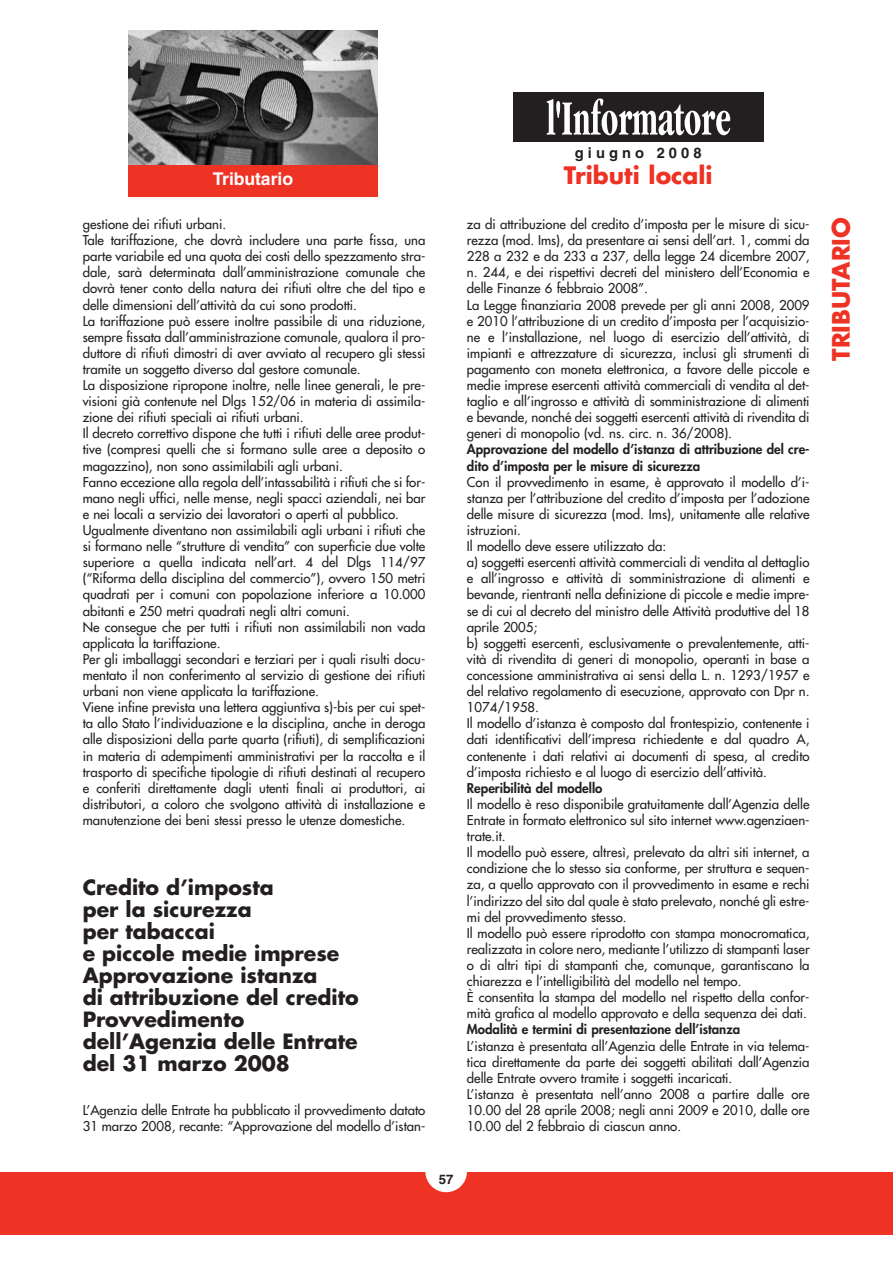
<style>
.page{position:relative;width:893px;height:1263px;background:#fff}
.page>*{position:absolute;margin:0;border:0;box-sizing:border-box;transform-origin:0 0}
.t1{font:700 23.4px "Futura";color:#ee3224}
.t2{font:700 20.55px/21.9px "Futura";color:#231f20}
.t3{font:700 17.55px "Helvetica";color:#fff}
.t4{font:700 14.7px "Helvetica";letter-spacing:.28em;color:#231f20}
.t5{font:13.2px/16px "Futura";color:#231f20}
.t6{font:800 13.2px/16px "Futura";color:#231f20}
.t7{font:700 13.2px "Helvetica";color:#231f20}
</style>
<div class="page">
<div style="left:0;top:1172px;width:892px;height:62px;background:#ee3224"></div>
<div style="left:128px;top:165px;width:249px;height:32px;background:#ee3224"></div>
<img style="left:128px;top:30px;width:249px;height:135px">
<div style="left:425px;top:1151px;width:42px;height:41px;background:#fff;border-radius:50%"></div>
<div style="left:513px;top:93px;width:250px;height:49px;background:#231f20"></div>
<svg style="left:546px;top:98px;width:184px;height:37px"></svg>
<h3 class="t3" style="left:213px;top:173px;width:82px">Tributario</h3>
<p class="t5" style="left:83px;top:217px;width:344px">gestione dei rifiuti urbani.<br>Tale tariffazione, che dovrà includere una parte fissa, una parte variabile ed una quota dei costi dello spezzamento stra&shy;dale, sarà determinata dall’amministrazione comunale che dovrà tener conto della natura dei rifiuti oltre che del tipo e delle dimensioni dell’attività da cui sono prodotti.<br>La tariffazione può essere inoltre passibile di una riduzione, sempre fissata dall’amministrazione comunale, qualora il pro&shy;duttore di rifiuti dimostri di aver avviato al recupero gli stessi tramite un soggetto diverso dal gestore comunale.<br>La disposizione ripropone inoltre, nelle linee generali, le pre&shy;visioni già contenute nel Dlgs 152/06 in materia di assimila&shy;zione dei rifiuti speciali ai rifiuti urbani.<br>Il decreto correttivo dispone che tutti i rifiuti delle aree produt&shy;tive (compresi quelli che si formano sulle aree a deposito o magazzino), non sono assimilabili agli urbani.<br>Fanno eccezione alla regola dell’intassabilità i rifiuti che si for&shy;mano negli uffici, nelle mense, negli spacci aziendali, nei bar e nei locali a servizio dei lavoratori o aperti al pubblico.<br>Ugualmente diventano non assimilabili agli urbani i rifiuti che si formano nelle “strutture di vendita” con superficie due volte superiore a quella indicata nell’art. 4 del Dlgs 114/97 (“Riforma della disciplina del commercio”), ovvero 150 metri quadrati per i comuni con popolazione inferiore a 10.000 abitanti e 250 metri quadrati negli altri comuni.<br>Ne consegue che per tutti i rifiuti non assimilabili non vada applicata la tariffazione.<br>Per gli imballaggi secondari e terziari per i quali risulti docu&shy;mentato il non conferimento al servizio di gestione dei rifiuti urbani non viene applicata la tariffazione.<br>Viene infine prevista una lettera aggiuntiva s)-bis per cui spet&shy;ta allo Stato l’individuazione e la disciplina, anche in deroga alle disposizioni della parte quarta (rifiuti), di semplificazioni in materia di adempimenti amministrativi per la raccolta e il trasporto di specifiche tipologie di rifiuti destinati al recupero e conferiti direttamente dagli utenti finali ai produttori, ai distributori, a coloro che svolgono attività di installazione e manutenzione dei beni stessi presso le utenze domestiche.</p>
<h2 class="t2" style="left:83px;top:878px;width:277px">Credito d’imposta<br>per la sicurezza<br>per tabaccai<br>e piccole medie imprese<br>Approvazione istanza<br>di attribuzione del credito<br>Provvedimento dell’Agenzia delle Entrate del 31 marzo 2008</h2>
<p class="t5" style="left:83px;top:1103px;width:344px">L’Agenzia delle Entrate ha pubblicato il provvedimento datato<br>31 marzo 2008, recante: “Approvazione del modello d’istan-</p>
<p class="t4" style="left:575px;top:148px;width:128px">giugno 2008</p>
<h1 class="t1" style="left:564px;top:165px;width:150px">Tributi locali</h1>
<p class="t5" style="left:467px;top:217px;width:344px">za di attribuzione del credito d’imposta per le misure di sicu&shy;rezza (mod. Ims), da presentare ai sensi dell’art. 1, commi da 228 a 232 e da 233 a 237, della legge 24 dicembre 2007, n. 244, e dei rispettivi decreti del ministero dell’Economia e delle Finanze 6 febbraio 2008”.<br>La Legge finanziaria 2008 prevede per gli anni 2008, 2009 e 2010 l’attribuzione di un credito d’imposta per l’acquisizio&shy;ne e l’installazione, nel luogo di esercizio dell’attività, di impianti e attrezzature di sicurezza, inclusi gli strumenti di pagamento con moneta elettronica, a favore delle piccole e medie imprese esercenti attività commerciali di vendita al det&shy;taglio e all’ingrosso e attività di somministrazione di alimenti e bevande, nonché dei soggetti esercenti attività di rivendita di generi di monopolio (vd. ns. circ. n. 36/2008).</p>
<p class="t6" style="left:467px;top:443px;width:344px">Approvazione del modello d’istanza di attribuzione del cre&shy;dito d’imposta per le misure di sicurezza</p>
<p class="t5" style="left:467px;top:475px;width:344px">Con il provvedimento in esame, è approvato il modello d’i&shy;stanza per l’attribuzione del credito d’imposta per l’adozione delle misure di sicurezza (mod. Ims), unitamente alle relative istruzioni.<br>Il modello deve essere utilizzato da:<br>a) soggetti esercenti attività commerciali di vendita al dettaglio e all’ingrosso e attività di somministrazione di alimenti e bevande, rientranti nella definizione di piccole e medie impre&shy;se di cui al decreto del ministro delle Attività produttive del 18 aprile 2005;<br>b) soggetti esercenti, esclusivamente o prevalentemente, atti&shy;vità di rivendita di generi di monopolio, operanti in base a concessione amministrativa ai sensi della L. n. 1293/1957 e del relativo regolamento di esecuzione, approvato con Dpr n.<br>1074/1958.<br>Il modello d’istanza è composto dal frontespizio, contenente i dati identificativi dell’impresa richiedente e dal quadro A, contenente i dati relativi ai documenti di spesa, al credito d’imposta richiesto e al luogo di esercizio dell’attività.</p>
<p class="t6" style="left:467px;top:781px;width:137px">Reperibilità del modello</p>
<p class="t5" style="left:467px;top:797px;width:344px">Il modello è reso disponibile gratuitamente dall’Agenzia delle Entrate in formato elettronico sul sito internet www.agenziaen&shy;trate.it.<br>Il modello può essere, altresì, prelevato da altri siti internet, a condizione che lo stesso sia conforme, per struttura e sequen&shy;za, a quello approvato con il provvedimento in esame e rechi l’indirizzo del sito dal quale è stato prelevato, nonché gli estre&shy;mi del provvedimento stesso.<br>Il modello può essere riprodotto con stampa monocromatica, realizzata in colore nero, mediante l’utilizzo di stampanti laser o di altri tipi di stampanti che, comunque, garantiscano la chiarezza e l’intelligibilità del modello nel tempo.<br>È consentita la stampa del modello nel rispetto della confor&shy;mità grafica al modello approvato e della sequenza dei dati.</p>
<p class="t6" style="left:467px;top:1023px;width:275px">Modalità e termini di presentazione dell’istanza</p>
<p class="t5" style="left:467px;top:1039px;width:344px">L’istanza è presentata all’Agenzia delle Entrate in via telema&shy;tica direttamente da parte dei soggetti abilitati dall’Agenzia delle Entrate ovvero tramite i soggetti incaricati.<br>L’istanza è presentata nell’anno 2008 a partire dalle ore 10.00 del 28 aprile 2008; negli anni 2009 e 2010, dalle ore 10.00 del 2 febbraio di ciascun anno.</p>
<p class="t7" style="left:439px;top:1175px;width:16px">57</p>
<h1 class="t1" style="left:830px;top:361px;width:145px;rotate:-90deg">TRIBUTARIO</h1>
</div>
